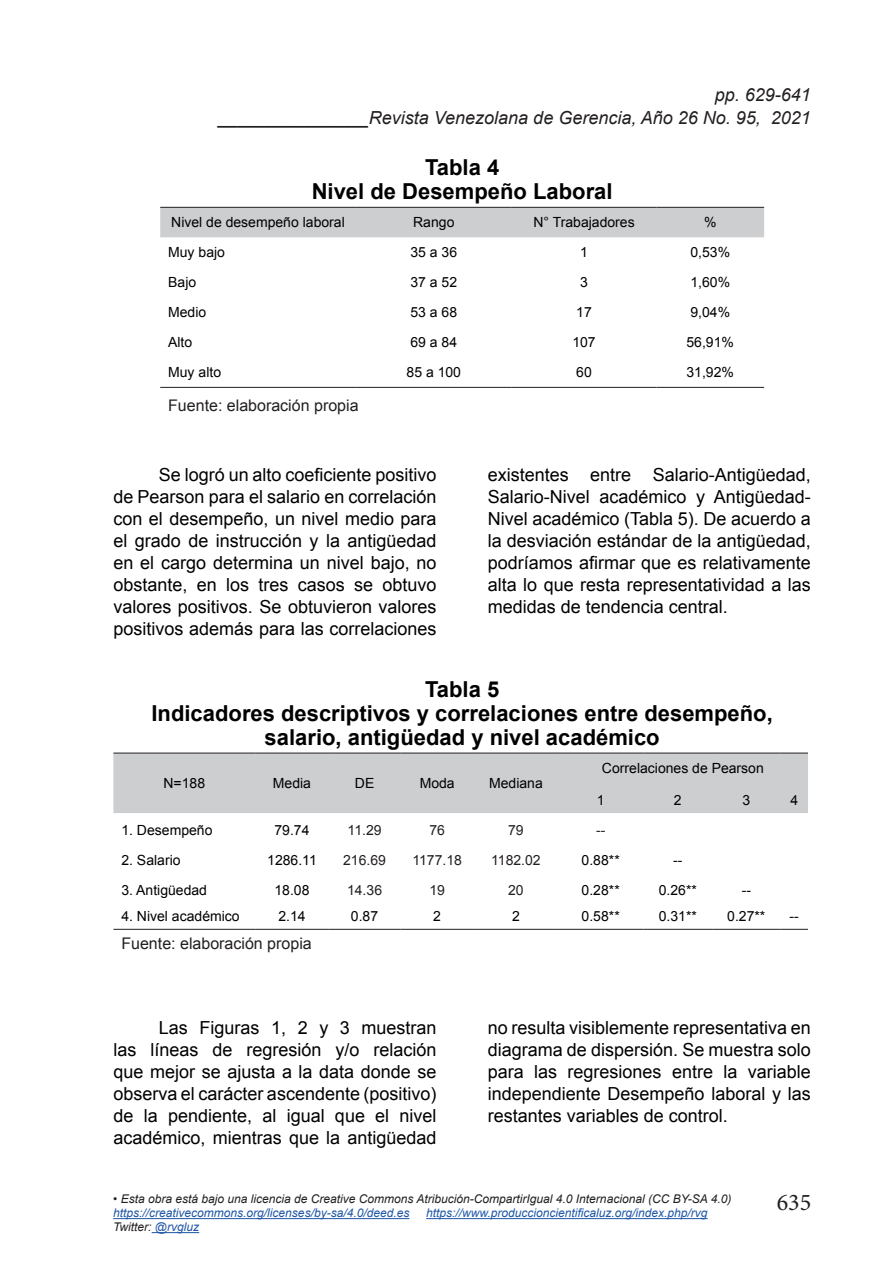
<style>
.page{position:relative;width:879px;height:1276px;background:#fff}
.page>*{position:absolute;margin:0;border:0;box-sizing:border-box;transform-origin:0 0}
.t1{font:24px "Minion Pro";color:#231f20}
.t2{font:700 22px/24px "Arial";color:#000001;text-align:center}
.t3{font:18px/22px "Arial";color:#000001;text-align:justify}
.t4{font:italic 18px "Arial";color:#231f20}
.t5{font:16px "Arial";color:#231f20}
.t6{font:14px "Arial";color:#000001}
.t7{font:14px "Arial";color:#231f20}
.t8{font:italic 12px "Arial";color:#231f20}
.t9{font:italic 12px "Arial";color:#1e56a6}
.s1{color:#1e56a6}
</style>
<div class="page">
<hr style="left:113px;top:1218px;width:296px;height:1px;background:#1e56a6">
<hr style="left:426px;top:1218px;width:281px;height:1px;background:#1e56a6">
<hr style="left:152px;top:1232px;width:47px;height:1px;background:#1e56a6">
<div style="left:160px;top:208px;width:604px;height:29px;background:#cdced0"></div>
<hr style="left:160px;top:207px;width:196px;height:1px;background:#231f20">
<hr style="left:356px;top:207px;width:156px;height:1px;background:#231f20">
<hr style="left:512px;top:207px;width:144px;height:1px;background:#231f20">
<hr style="left:656px;top:207px;width:108px;height:1px;background:#231f20">
<hr style="left:356px;top:387px;width:156px;height:1px;background:#231f20">
<hr style="left:512px;top:387px;width:144px;height:1px;background:#231f20">
<hr style="left:656px;top:387px;width:108px;height:1px;background:#231f20">
<hr style="left:160px;top:387px;width:196px;height:1px;background:#231f20">
<div style="left:113px;top:752px;width:695px;height:61px;background:#cdced0"></div>
<hr style="left:255px;top:929px;width:74px;height:1px;background:#231f20">
<hr style="left:329px;top:929px;width:71px;height:1px;background:#231f20">
<hr style="left:400px;top:929px;width:74px;height:1px;background:#231f20">
<hr style="left:474px;top:929px;width:84px;height:1px;background:#231f20">
<hr style="left:558px;top:929px;width:85px;height:1px;background:#231f20">
<hr style="left:643px;top:929px;width:69px;height:1px;background:#231f20">
<hr style="left:712px;top:929px;width:68px;height:1px;background:#231f20">
<svg style="left:780px;top:929px;width:28px;height:1px"></svg>
<hr style="left:113px;top:929px;width:142px;height:1px;background:#231f20">
<p class="t4" style="left:715px;top:83px;width:98px">pp. 629-641</p>
<p class="t4" style="left:219px;top:106px;width:594px">_______________Revista Venezolana de Gerencia, Año 26 No. 95, 2021</p>
<p class="t2" style="left:312px;top:156px;width:302px">Tabla 4<br>Nivel de Desempeño Laboral</p>
<p class="t6" style="left:171px;top:213px;width:175px">Nivel de desempeño laboral</p>
<p class="t6" style="left:413px;top:213px;width:43px">Rango</p>
<p class="t6" style="left:533px;top:213px;width:103px">N° Trabajadores</p>
<p class="t6" style="left:704px;top:213px;width:14px">%</p>
<p class="t6" style="left:168px;top:243px;width:58px">Muy bajo</p>
<p class="t6" style="left:410px;top:243px;width:48px">35 a 36</p>
<p class="t6" style="left:580px;top:243px;width:9px">1</p>
<p class="t6" style="left:690px;top:243px;width:41px">0,53%</p>
<p class="t6" style="left:168px;top:273px;width:30px">Bajo</p>
<p class="t6" style="left:410px;top:273px;width:48px">37 a 52</p>
<p class="t6" style="left:580px;top:273px;width:9px">3</p>
<p class="t6" style="left:690px;top:273px;width:41px">1,60%</p>
<p class="t6" style="left:168px;top:303px;width:40px">Medio</p>
<p class="t6" style="left:410px;top:303px;width:48px">53 a 68</p>
<p class="t6" style="left:576px;top:303px;width:17px">17</p>
<p class="t6" style="left:690px;top:303px;width:41px">9,04%</p>
<p class="t6" style="left:168px;top:333px;width:26px">Alto</p>
<p class="t6" style="left:410px;top:333px;width:48px">69 a 84</p>
<p class="t6" style="left:572px;top:333px;width:25px">107</p>
<p class="t6" style="left:686px;top:333px;width:49px">56,91%</p>
<p class="t6" style="left:168px;top:363px;width:54px">Muy alto</p>
<p class="t6" style="left:406px;top:363px;width:56px">85 a 100</p>
<p class="t6" style="left:576px;top:363px;width:17px">60</p>
<p class="t6" style="left:686px;top:363px;width:49px">31,92%</p>
<p class="t5" style="left:168px;top:394px;width:192px">Fuente: elaboración propia</p>
<p class="t3" style="left:113px;top:464px;width:325px;text-indent:45px">Se logró un alto coeficiente positivo de Pearson para el salario en correlación con el desempeño, un nivel medio para el grado de instrucción y la antigüedad en el cargo determina un nivel bajo, no obstante, en los tres casos se obtuvo valores positivos. Se obtuvieron valores positivos además para las correlaciones</p>
<p class="t3" style="left:488px;top:464px;width:325px">existentes entre Salario-Antigüedad, Salario-Nivel académico y Antigüedad-Nivel académico (Tabla 5). De acuerdo a la desviación estándar de la antigüedad, podríamos afirmar que es relativamente alta lo que resta representatividad a las medidas de tendencia central.</p>
<p class="t2" style="left:151px;top:677px;width:623px">Tabla 5<br>Indicadores descriptivos y correlaciones entre desempeño, salario, antigüedad y nivel académico</p>
<p class="t6" style="left:163px;top:774px;width:43px">N=188</p>
<p class="t6" style="left:273px;top:774px;width:40px">Media</p>
<p class="t6" style="left:355px;top:774px;width:21px">DE</p>
<p class="t6" style="left:420px;top:774px;width:37px">Moda</p>
<p class="t6" style="left:489px;top:774px;width:55px">Mediana</p>
<p class="t6" style="left:602px;top:759px;width:163px">Correlaciones de Pearson</p>
<p class="t6" style="left:597px;top:791px;width:9px">1</p>
<p class="t6" style="left:674px;top:791px;width:9px">2</p>
<p class="t6" style="left:742px;top:791px;width:9px">3</p>
<p class="t6" style="left:790px;top:791px;width:9px">4</p>
<p class="t6" style="left:121px;top:821px;width:93px">1. Desempeño</p>
<p class="t6" style="left:274px;top:821px;width:37px">79.74</p>
<p class="t7" style="left:348px;top:821px;width:35px">11.29</p>
<p class="t7" style="left:429px;top:821px;width:17px">76</p>
<p class="t7" style="left:508px;top:821px;width:17px">79</p>
<p class="t7" style="left:596px;top:821px;width:11px">--</p>
<p class="t6" style="left:121px;top:851px;width:61px">2. Salario</p>
<p class="t6" style="left:267px;top:851px;width:51px">1286.11</p>
<p class="t7" style="left:343px;top:851px;width:44px">216.69</p>
<p class="t7" style="left:412px;top:851px;width:51px">1177.18</p>
<p class="t7" style="left:491px;top:851px;width:51px">1182.02</p>
<p class="t6" style="left:581px;top:851px;width:40px">0.88**</p>
<p class="t6" style="left:673px;top:851px;width:11px">--</p>
<p class="t6" style="left:121px;top:881px;width:87px">3. Antigüedad</p>
<p class="t6" style="left:274px;top:881px;width:37px">18.08</p>
<p class="t7" style="left:347px;top:881px;width:37px">14.36</p>
<p class="t7" style="left:429px;top:881px;width:17px">19</p>
<p class="t7" style="left:508px;top:881px;width:17px">20</p>
<p class="t6" style="left:581px;top:881px;width:40px">0.28**</p>
<p class="t6" style="left:659px;top:881px;width:40px">0.26**</p>
<p class="t6" style="left:741px;top:881px;width:11px">--</p>
<p class="t6" style="left:121px;top:907px;width:120px">4. Nivel académico</p>
<p class="t6" style="left:278px;top:907px;width:29px">2.14</p>
<p class="t6" style="left:351px;top:907px;width:29px">0.87</p>
<p class="t6" style="left:433px;top:907px;width:9px">2</p>
<p class="t6" style="left:512px;top:907px;width:9px">2</p>
<p class="t6" style="left:581px;top:907px;width:40px">0.58**</p>
<p class="t6" style="left:659px;top:907px;width:40px">0.31**</p>
<p class="t6" style="left:727px;top:907px;width:40px">0.27**</p>
<p class="t6" style="left:789px;top:907px;width:11px">--</p>
<p class="t5" style="left:121px;top:933px;width:192px">Fuente: elaboración propia</p>
<p class="t3" style="left:113px;top:1016px;width:325px;text-indent:45px">Las Figuras 1, 2 y 3 muestran las líneas de regresión y/o relación que mejor se ajusta a la data donde se observa el carácter ascendente (positivo) de la pendiente, al igual que el nivel académico, mientras que la antigüedad</p>
<p class="t3" style="left:488px;top:1016px;width:325px">no resulta visiblemente representativa en diagrama de dispersión. Se muestra solo para las regresiones entre la variable independiente Desempeño laboral y las restantes variables de control.</p>
<p class="t8" style="left:113px;top:1191px;width:620px">• Esta obra está bajo una licencia de Creative Commons Atribución-CompartirIgual 4.0 Internacional (CC BY-SA 4.0)</p>
<p class="t9" style="left:113px;top:1205px;width:298px">https://creativecommons.org/licenses/by-sa/4.0/deed.es</p>
<p class="t9" style="left:426px;top:1205px;width:283px">https://www.produccioncientificaluz.org/index.php/rvg</p>
<p class="t8" style="left:113px;top:1219px;width:87px">Twitter: <span class="s1">@rvgluz</span></p>
<h1 class="t1" style="left:777px;top:1186px;width:36px">635</h1>
</div>
